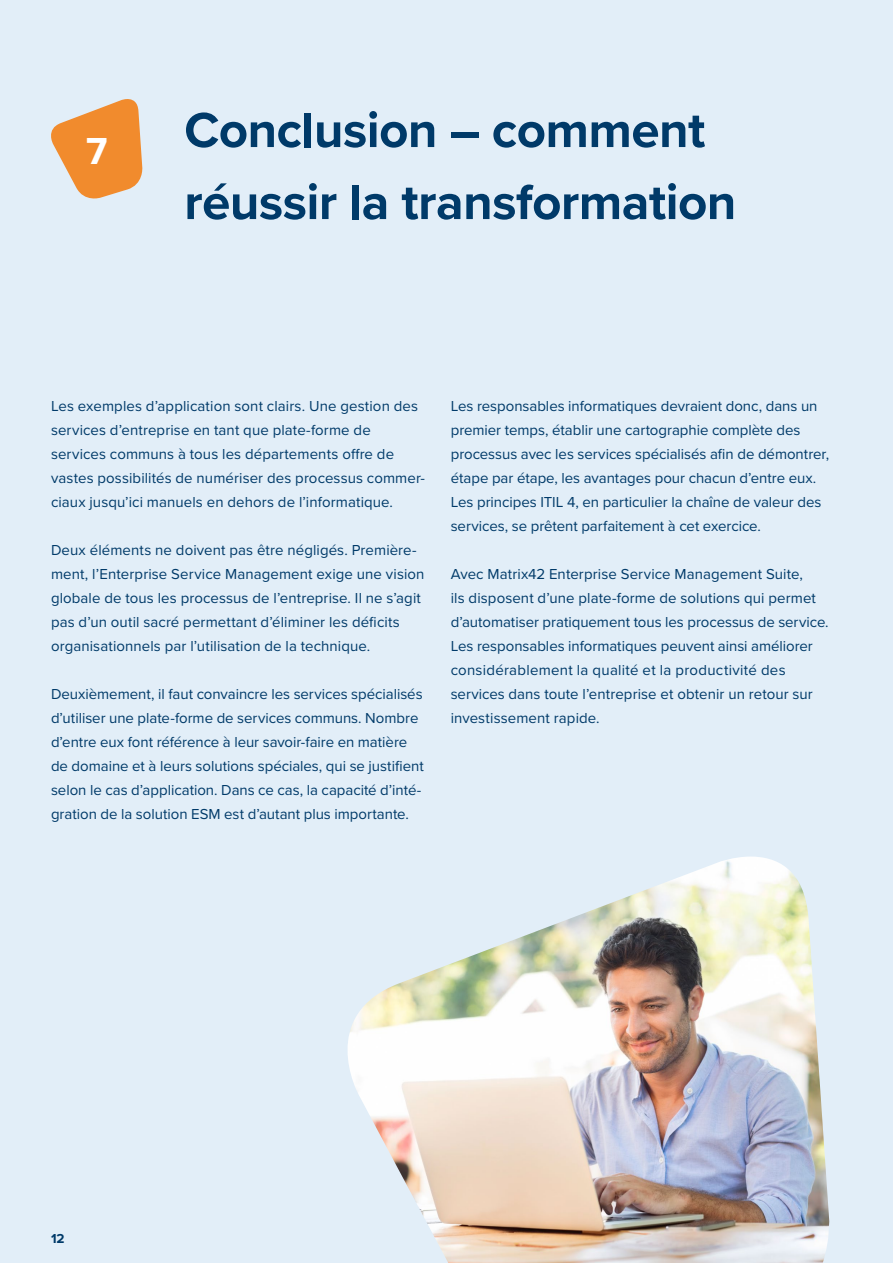
<style>
.page{position:relative;width:893px;height:1263px;background:#e2eef8}
.page>*{position:absolute;margin:0;border:0;box-sizing:border-box;transform-origin:0 0}
.t1{font:700 51px/72px "Proxima Nova";letter-spacing:-.01em;color:#003a69}
.t2{font:700 39px "Proxima Nova";color:#fff}
.t3{font:15px/24px "Proxima Nova";color:#003a69}
.t4{font:700 13.5px "Proxima Nova";color:#003a69}
</style>
<div class="page">
<img style="left:347px;top:856px;width:483px;height:407px">
<svg style="left:51px;top:99px;width:92px;height:100px"></svg>
<h2 class="t2" style="left:86px;top:122px;width:23px">7</h2>
<h1 class="t1" style="left:184px;top:93px;width:554px">Conclusion – comment réussir la transformation</h1>
<p class="t3" style="left:51px;top:393px;width:376px">Les exemples d’application sont clairs. Une gestion des services d’entreprise en tant que plate-forme de services communs à tous les départements offre de vastes possibilités de numériser des processus commer&shy;ciaux jusqu’ici manuels en dehors de l’informatique.</p>
<p class="t3" style="left:51px;top:537px;width:375px">Deux éléments ne doivent pas être négligés. Première&shy;ment, l’Enterprise Service Management exige une vision globale de tous les processus de l’entreprise. Il ne s’agit pas d’un outil sacré permettant d’éliminer les déficits organisationnels par l’utilisation de la technique.</p>
<p class="t3" style="left:51px;top:681px;width:374px">Deuxièmement, il faut convaincre les services spécialisés d’utiliser une plate-forme de services communs. Nombre d’entre eux font référence à leur savoir-faire en matière de domaine et à leurs solutions spéciales, qui se justifient selon le cas d’application. Dans ce cas, la capacité d’inté&shy;gration de la solution ESM est d’autant plus importante.</p>
<p class="t3" style="left:451px;top:393px;width:380px">Les responsables informatiques devraient donc, dans un premier temps, établir une cartographie complète des processus avec les services spécialisés afin de démontrer, étape par étape, les avantages pour chacun d’entre eux.<br>Les principes ITIL 4, en particulier la chaîne de valeur des services, se prêtent parfaitement à cet exercice.</p>
<p class="t3" style="left:451px;top:561px;width:379px">Avec Matrix42 Enterprise Service Management Suite,<br>ils disposent d’une plate-forme de solutions qui permet d’automatiser pratiquement tous les processus de service.<br>Les responsables informatiques peuvent ainsi améliorer considérablement la qualité et la productivité des services dans toute l’entreprise et obtenir un retour sur investissement rapide.</p>
<p class="t4" style="left:51px;top:1228px;width:15px">12</p>
</div>
